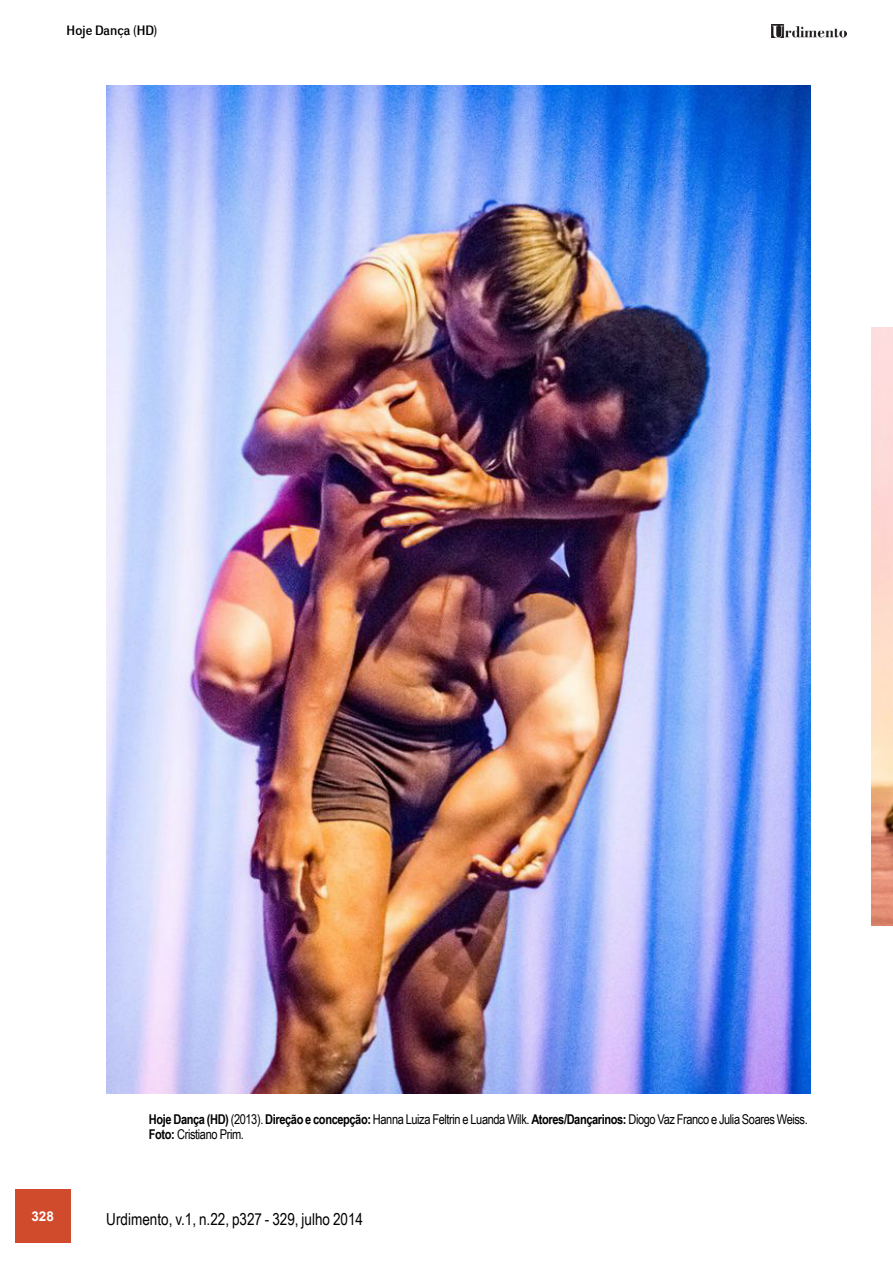
<style>
.page{position:relative;width:893px;height:1263px;background:#fff}
.page>*{position:absolute;margin:0;border:0;box-sizing:border-box;transform-origin:0 0}
.t1{font:16.5px "Arial Narrow";color:#000}
.t2{font:13.5px/15px "Arial Narrow";letter-spacing:-.03em;color:#000}
.t3{font:13.5px "Negotiate Free";color:#000}
.t4{font:700 13.5px "Arial";color:#fff}
.s1{font-weight:700}
</style>
<div class="page">
<img style="left:771px;top:25px;width:75px;height:13px">
<div style="left:15px;top:1189px;width:55px;height:53px;background:#d04b2b"></div>
<img style="left:872px;top:327px;width:21px;height:598px">
<img style="left:106px;top:85px;width:704px;height:1008px">
<p class="t3" style="left:67px;top:22px;width:92px">Hoje Dança (HD)</p>
<p class="t2" style="left:149px;top:1111px;width:660px"><span class="s1">Hoje Dança (HD)</span> (2013). <span class="s1">Direção e concepção:</span> Hanna Luiza Feltrin e Luanda Wilk. <span class="s1">Atores/Dançarinos:</span> Diogo Vaz Franco e Julia Soares Weiss.<br><span class="s1">Foto:</span> Cristiano Prim.</p>
<p class="t4" style="left:31px;top:1207px;width:24px">328</p>
<p class="t4" style="left:39px;top:1207px;width:24px">328</p>
<p class="t1" style="left:106px;top:1206px;width:258px">Urdimento, v.1, n.22, p327 - 329, julho 2014</p>
</div>
